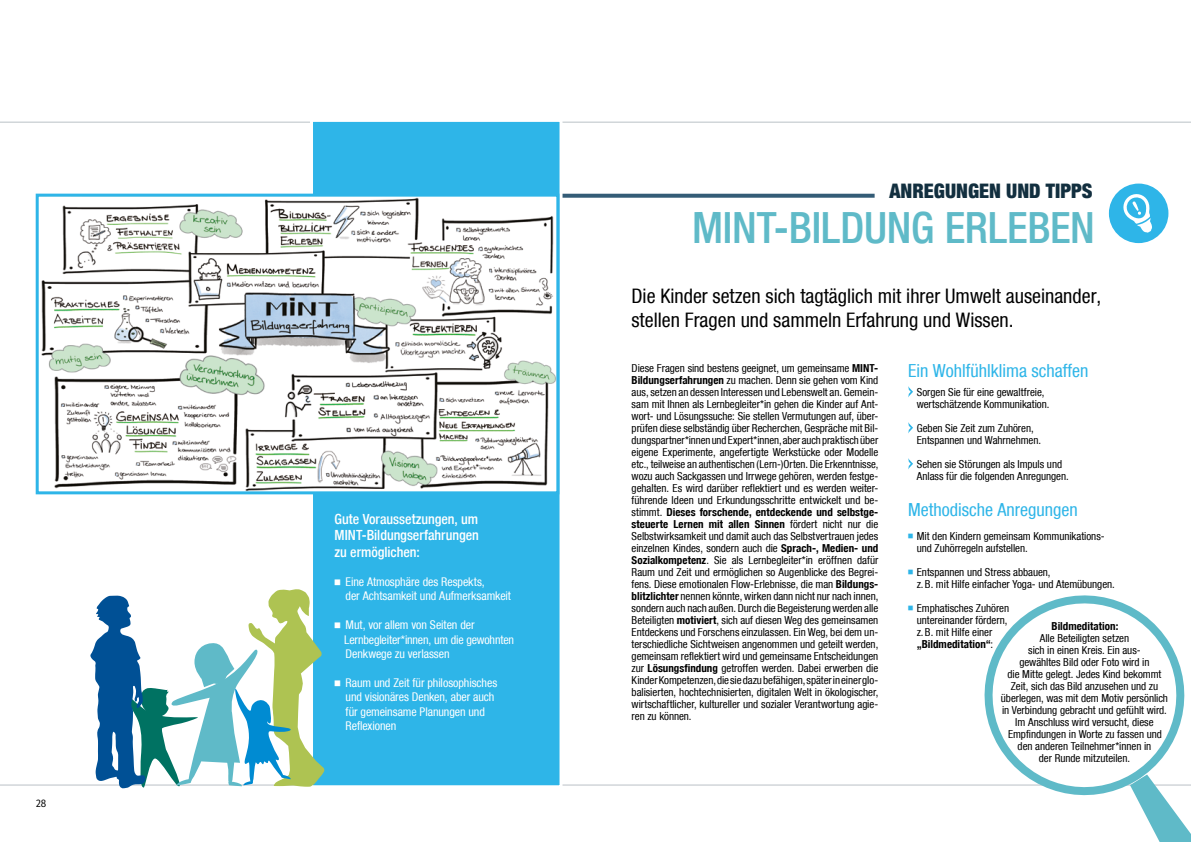
<style>
.page{position:relative;width:1191px;height:842px;background:#fff}
.page>*{position:absolute;margin:0;border:0;box-sizing:border-box;transform-origin:0 0}
.t1{font:500 condensed 43px "Bfz";letter-spacing:-.005em;color:#5fbac8}
.t2{font:condensed 20px/24px "Bfz";color:#000}
.t3{font:900 condensed 20px "Bfz";color:#122f3f}
.t4{font:condensed 18px "Bfz";color:#2eb5e8}
.t5{font:500 condensed 14px/16.8px "Bfz";letter-spacing:-.005em;color:#fff;text-align:justify}
.t6{font:condensed 12px/14.4px "Bfz";letter-spacing:-.01em;color:#fff}
.t7{font:condensed 11px/12px "Bfz";letter-spacing:-.005em;color:#000}
.t8{font:700 condensed 11px "Bfz";color:#000}
.t9{font:11px "Fira Sans Condensed";color:#000}
.s1{font-size:11px}
.s2{font-weight:700}
.s3{font-size:9px;color:#2eb5e8}
</style>
<div class="page">
<hr style="left:0;top:785px;width:1191px;height:1px;background:#bac1c6">
<hr style="left:0;top:122px;width:1191px;height:1px;background:#bac1c6">
<svg style="left:562px;top:194px;width:312px;height:4px"></svg>
<div style="left:1108px;top:184px;width:60px;height:59px;background:#2eb5e8;border-radius:50%"></div>
<svg style="left:1123px;top:194px;width:29px;height:39px"></svg>
<svg style="left:908px;top:386px;width:5px;height:11px"></svg>
<svg style="left:908px;top:422px;width:5px;height:11px"></svg>
<svg style="left:908px;top:458px;width:5px;height:11px"></svg>
<svg style="left:975px;top:595px;width:210px;height:201px"></svg>
<svg style="left:1130px;top:774px;width:61px;height:68px"></svg>
<div style="left:310px;top:119px;width:252px;height:669px;background:#2eb5e8;border:3px solid #fff"></div>
<img style="left:41px;top:198px;width:514px;height:292px">
<div style="left:36px;top:194px;width:523px;height:300px;border:3px solid #2eb5e8"></div>
<svg style="left:90px;top:589px;width:235px;height:199px"></svg>
<p class="t9" style="left:36px;top:795px;width:12px">28</p>
<p class="t5" style="left:334px;top:510px;width:146px">Gute Voraussetzungen, um MINT-Bildungserfahrungen zu ermöglichen:</p>
<p class="t6" style="left:345px;top:574px;width:167px;text-indent:-11px"><span class="s1">Ë</span> Eine Atmosphäre des Respekts,<br>der Achtsamkeit und Aufmerksamkeit</p>
<p class="t6" style="left:344px;top:618px;width:171px;text-indent:-10px"><span class="s1">Ë</span> Mut, vor allem von Seiten der<br>Lernbegleiter*innen, um die gewohnten<br>Denkwege zu verlassen</p>
<p class="t6" style="left:345px;top:675px;width:153px;text-indent:-11px"><span class="s1">Ë</span> Raum und Zeit für philosophisches und visionäres Denken, aber auch für gemeinsame Planungen und<br>Reflexionen</p>
<h2 class="t3" style="left:889px;top:178px;width:204px">ANREGUNGEN UND TIPPS</h2>
<h1 class="t1" style="left:692px;top:202px;width:404px">MINT-BILDUNG ERLEBEN</h1>
<h2 class="t2" style="left:631px;top:284px;width:471px">Die Kinder setzen sich tagtäglich mit ihrer Umwelt auseinander, stellen Fragen und sammeln Erfahrung und Wissen.</h2>
<p class="t7" style="left:631px;top:362px;width:248px;text-align:justify">Diese Fragen sind bestens geeignet, um gemeinsame <span class="s2">MINT-Bildungserfahrungen</span> zu machen. Denn sie gehen vom Kind aus, setzen an dessen Interessen und Lebenswelt an. Gemein&shy;sam mit Ihnen als Lernbegleiter*in gehen die Kinder auf Ant&shy;wort- und Lösungssuche: Sie stellen Vermutungen auf, über&shy;prüfen diese selbständig über Recherchen, Gespräche mit Bil&shy;dungspartner*innen und Expert*innen, aber auch praktisch über eigene Experimente, angefertigte Werkstücke oder Modelle etc., teilweise an authentischen (Lern-)Orten. Die Erkenntnisse, wozu auch Sackgassen und Irrwege gehören, werden festge&shy;gehalten. Es wird darüber reflektiert und es werden weiter&shy;führende Ideen und Erkundungsschritte entwickelt und be&shy;stimmt. <span class="s2">Dieses forschende, entdeckende und selbstge&shy;steuerte Lernen mit allen Sinnen</span> fördert nicht nur die Selbstwirksamkeit und damit auch das Selbstvertrauen jedes einzelnen Kindes, sondern auch die <span class="s2">Sprach-, Medien- und Sozialkompetenz</span>. Sie als Lernbegleiter*in eröffnen dafür Raum und Zeit und ermöglichen so Augenblicke des Begrei&shy;fens. Diese emotionalen Flow-Erlebnisse, die man <span class="s2">Bildungs&shy;blitzlichter</span> nennen könnte, wirken dann nicht nur nach innen, sondern auch nach außen. Durch die Begeisterung werden alle Beteiligten <span class="s2">motiviert</span>, sich auf diesen Weg des gemeinsamen Entdeckens und Forschens einzulassen. Ein Weg, bei dem un&shy;terschiedliche Sichtweisen angenommen und geteilt werden, gemeinsam reflektiert wird und gemeinsame Entscheidungen zur <span class="s2">Lösungsfindung</span> getroffen werden. Dabei erwerben die Kinder Kompetenzen, die sie dazu befähigen, später in einer glo&shy;balisierten, hochtechnisierten, digitalen Welt in ökologischer, wirtschaftlicher, kultureller und sozialer Verantwortung agie&shy;ren zu können.</p>
<h3 class="t4" style="left:908px;top:360px;width:182px">Ein Wohlfühlklima schaffen</h3>
<p class="t7" style="left:916px;top:386px;width:134px">Sorgen Sie für eine gewaltfreie, wertschätzende Kommunikation.</p>
<p class="t7" style="left:916px;top:422px;width:126px">Geben Sie Zeit zum Zuhören,<br>Entspannen und Wahrnehmen.</p>
<p class="t7" style="left:916px;top:458px;width:153px">Sehen sie Störungen als Impuls und<br>Anlass für die folgenden Anregungen.</p>
<h3 class="t4" style="left:908px;top:499px;width:171px">Methodische Anregungen</h3>
<p class="t7" style="left:916px;top:530px;width:189px;text-indent:-9px"><span class="s3">Ë</span> Mit den Kindern gemeinsam Kommunikations&shy;und Zuhörregeln aufstellen.</p>
<p class="t7" style="left:916px;top:566px;width:200px;text-indent:-9px"><span class="s3">Ë</span> Entspannen und Stress abbauen,<br>z.B. mit Hilfe einfacher Yoga- und Atemübungen.</p>
<p class="t7" style="left:916px;top:602px;width:94px;text-indent:-9px"><span class="s3">Ë</span> Emphatisches Zuhören untereinander fördern, z.B. mit Hilfe einer <span class="s2">„Bildmeditation“</span>:</p>
<p class="t8" style="left:1051px;top:619px;width:68px">Bildmeditation:</p>
<p class="t7" style="left:1001px;top:632px;width:169px;text-align:center">Alle Beteiligten setzen<br>sich in einen Kreis. Ein aus-<br>gewähltes Bild oder Foto wird in<br>die Mitte gelegt. Jedes Kind bekommt Zeit, sich das Bild anzusehen und zu überlegen, was mit dem Motiv persönlich in Verbindung gebracht und gefühlt wird.<br>Im Anschluss wird versucht, diese Empfindungen in Worte zu fassen und den anderen Teilnehmer*innen in<br>der Runde mitzuteilen.</p>
</div>
